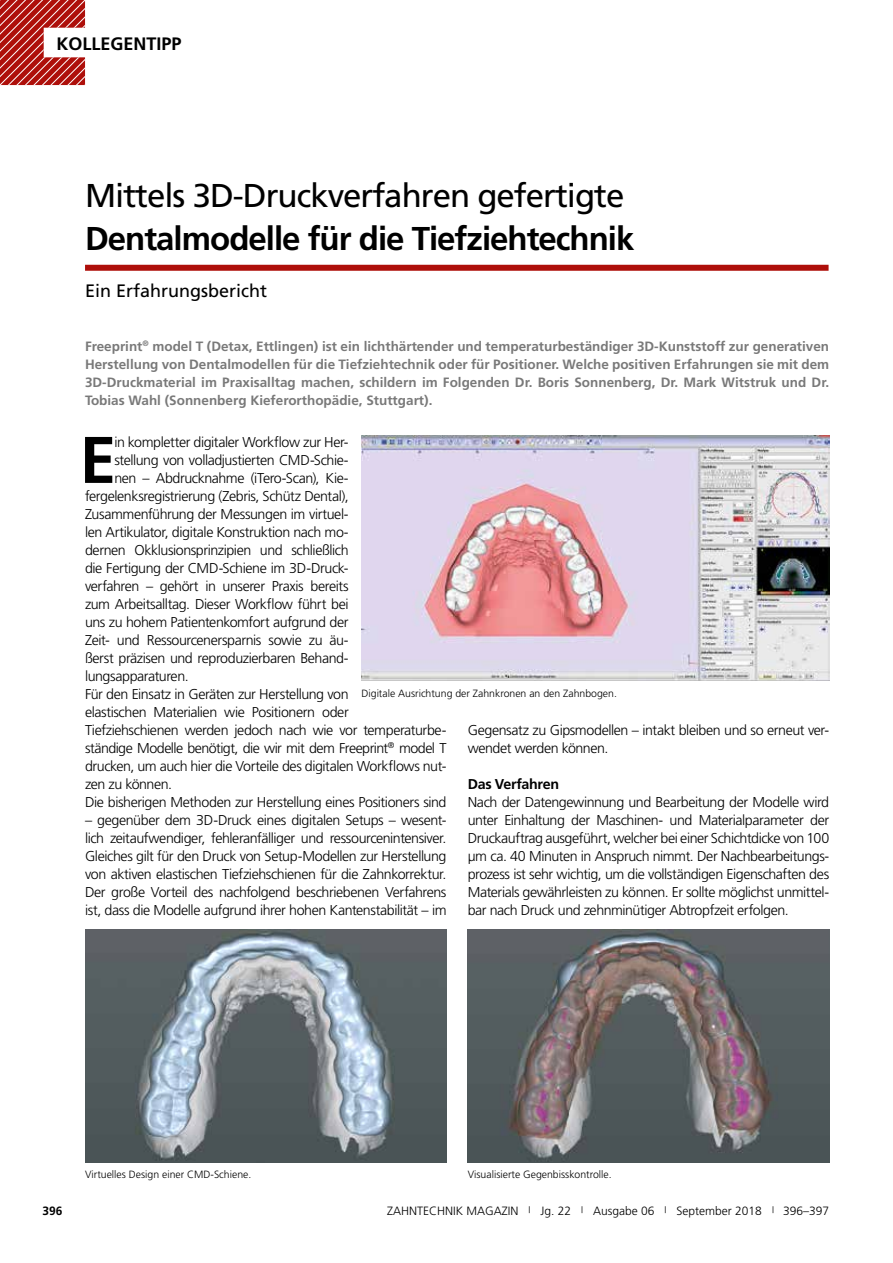
<style>
.page{position:relative;width:893px;height:1263px;background:#fff}
.page>*{position:absolute;margin:0;border:0;box-sizing:border-box;transform-origin:0 0}
.t1{font:700 65.85px "Frutiger";color:#000}
.t2{font:33px "Frutiger";letter-spacing:-.03em;color:#000}
.t3{font:700 33px "Frutiger";letter-spacing:-.03em;color:#000}
.t4{font:18px "Frutiger";color:#000}
.t5{font:700 18px "Frutiger";color:#000}
.t6{font:300 14.25px/18px "Frutiger";letter-spacing:-.03em;color:#000;text-align:justify}
.t7{font:700 14.25px "Frutiger";letter-spacing:-.02em;color:#000}
.t8{font:700 13.5px/18px "Frutiger";color:#797979;text-align:justify}
.t9{font:300 12px "Frutiger";color:#000}
.t10{font:700 12px "Frutiger";color:#000}
.t11{font:300 10.5px "Frutiger";color:#000}
.s1{font-size:9px}
</style>
<div class="page">
<svg style="left:0;top:0;width:85px;height:85px"></svg>
<div style="left:85px;top:265px;width:744px;height:6px;background:#ae0f0a"></div>
<img style="left:361px;top:436px;width:468px;height:245px">
<img style="left:85px;top:929px;width:361px;height:233px">
<img style="left:468px;top:929px;width:361px;height:234px">
<p class="t5" style="left:56px;top:33px;width:127px">KOLLEGENTIPP</p>
<h2 class="t2" style="left:85px;top:176px;width:541px">Mittels 3D-Druckverfahren gefertigte</h2>
<h2 class="t3" style="left:85px;top:219px;width:551px">Dentalmodelle für die Tiefziehtechnik</h2>
<p class="t4" style="left:85px;top:280px;width:184px">Ein Erfahrungsbericht</p>
<p class="t8" style="left:85px;top:337px;width:746px">Freeprint<sup>®</sup> model T (Detax, Ettlingen) ist ein lichthärtender und temperaturbeständiger 3D-Kunststoff zur generativen Herstellung von Dentalmodellen für die Tiefziehtechnik oder für Positioner. Welche positiven Erfahrungen sie mit dem 3D-Druckmaterial im Praxisalltag machen, schildern im Folgenden Dr. Boris Sonnenberg, Dr. Mark Witstruk und Dr.<br>Tobias Wahl (Sonnenberg Kieferorthopädie, Stuttgart).</p>
<h1 class="t1" style="left:80px;top:421px;width:38px">E</h1>
<p class="t6" style="left:114px;top:433px;width:236px">in kompletter digitaler Workflow zur Her-</p>
<p class="t6" style="left:114px;top:451px;width:236px">stellung von volladjustierten CMD-Schie-</p>
<p class="t6" style="left:114px;top:469px;width:236px">nen – Abdrucknahme (iTero-Scan), Kie-</p>
<p class="t6" style="left:85px;top:487px;width:265px">fergelenksregistrierung (Zebris, Schütz Dental),</p>
<p class="t6" style="left:85px;top:505px;width:265px">Zusammenführung der Messungen im virtuel-</p>
<p class="t6" style="left:85px;top:523px;width:265px">len Artikulator, digitale Konstruktion nach mo-</p>
<p class="t6" style="left:85px;top:541px;width:265px">dernen Okklusionsprinzipien und schließlich</p>
<p class="t6" style="left:85px;top:559px;width:265px">die Fertigung der CMD-Schiene im 3D-Druck-</p>
<p class="t6" style="left:85px;top:577px;width:265px">verfahren – gehört in unserer Praxis bereits</p>
<p class="t6" style="left:85px;top:595px;width:265px">zum Arbeitsalltag. Dieser Workflow führt bei</p>
<p class="t6" style="left:85px;top:613px;width:265px">uns zu hohem Patientenkomfort aufgrund der</p>
<p class="t6" style="left:85px;top:631px;width:265px">Zeit- und Ressourcenersparnis sowie zu äu-</p>
<p class="t6" style="left:85px;top:649px;width:265px">ßerst präzisen und reproduzierbaren Behand-</p>
<p class="t6" style="left:85px;top:667px;width:105px">lungsapparaturen.</p>
<p class="t6" style="left:85px;top:685px;width:265px">Für den Einsatz in Geräten zur Herstellung von</p>
<p class="t6" style="left:85px;top:703px;width:265px">elastischen Materialien wie Positionern oder</p>
<p class="t6" style="left:85px;top:721px;width:363px">Tiefziehschienen werden jedoch nach wie vor temperaturbe-</p>
<p class="t6" style="left:85px;top:739px;width:363px">ständige Modelle benötigt, die wir mit dem Freeprint<sup>®</sup> model T</p>
<p class="t6" style="left:85px;top:757px;width:363px">drucken, um auch hier die Vorteile des digitalen Workflows nut-</p>
<p class="t6" style="left:85px;top:775px;width:89px">zen zu können.</p>
<p class="t6" style="left:85px;top:793px;width:363px">Die bisherigen Methoden zur Herstellung eines Positioners sind</p>
<p class="t6" style="left:85px;top:811px;width:363px">– gegenüber dem 3D-Druck eines digitalen Setups – wesent&shy;lich zeitaufwendiger, fehleranfälliger und ressourcenintensiver.<br>Gleiches gilt für den Druck von Setup-Modellen zur Herstellung von aktiven elastischen Tiefziehschienen für die Zahnkorrektur.<br>Der große Vorteil des nachfolgend beschriebenen Verfahrens ist, dass die Modelle aufgrund ihrer hohen Kantenstabilität – im</p>
<p class="t11" style="left:361px;top:687px;width:257px">Digitale Ausrichtung der Zahnkronen an den Zahnbogen.</p>
<p class="t6" style="left:468px;top:721px;width:363px">Gegensatz zu Gipsmodellen – intakt bleiben und so erneut ver&shy;wendet werden können.</p>
<p class="t7" style="left:468px;top:776px;width:93px">Das Verfahren</p>
<p class="t6" style="left:468px;top:793px;width:363px">Nach der Datengewinnung und Bearbeitung der Modelle wird unter Einhaltung der Maschinen- und Materialparameter der Druckauftrag ausgeführt, welcher bei einer Schichtdicke von 100 µm ca. 40 Minuten in Anspruch nimmt. Der Nachbearbeitungs&shy;prozess ist sehr wichtig, um die vollständigen Eigenschaften des Materials gewährleisten zu können. Er sollte möglichst unmittel&shy;bar nach Druck und zehnminütiger Abtropfzeit erfolgen.</p>
<p class="t11" style="left:85px;top:1169px;width:168px">Virtuelles Design einer CMD-Schiene.</p>
<p class="t11" style="left:468px;top:1169px;width:145px">Visualisierte Gegenbisskontrolle.</p>
<p class="t10" style="left:43px;top:1203px;width:22px">396</p>
<p class="t9" style="left:387px;top:1204px;width:444px">ZAHNTECHNIK MAGAZIN <span class="s1">|</span> Jg. 22 <span class="s1">|</span> Ausgabe 06 <span class="s1">|</span> September 2018 <span class="s1">|</span> 396–397</p>
</div>
